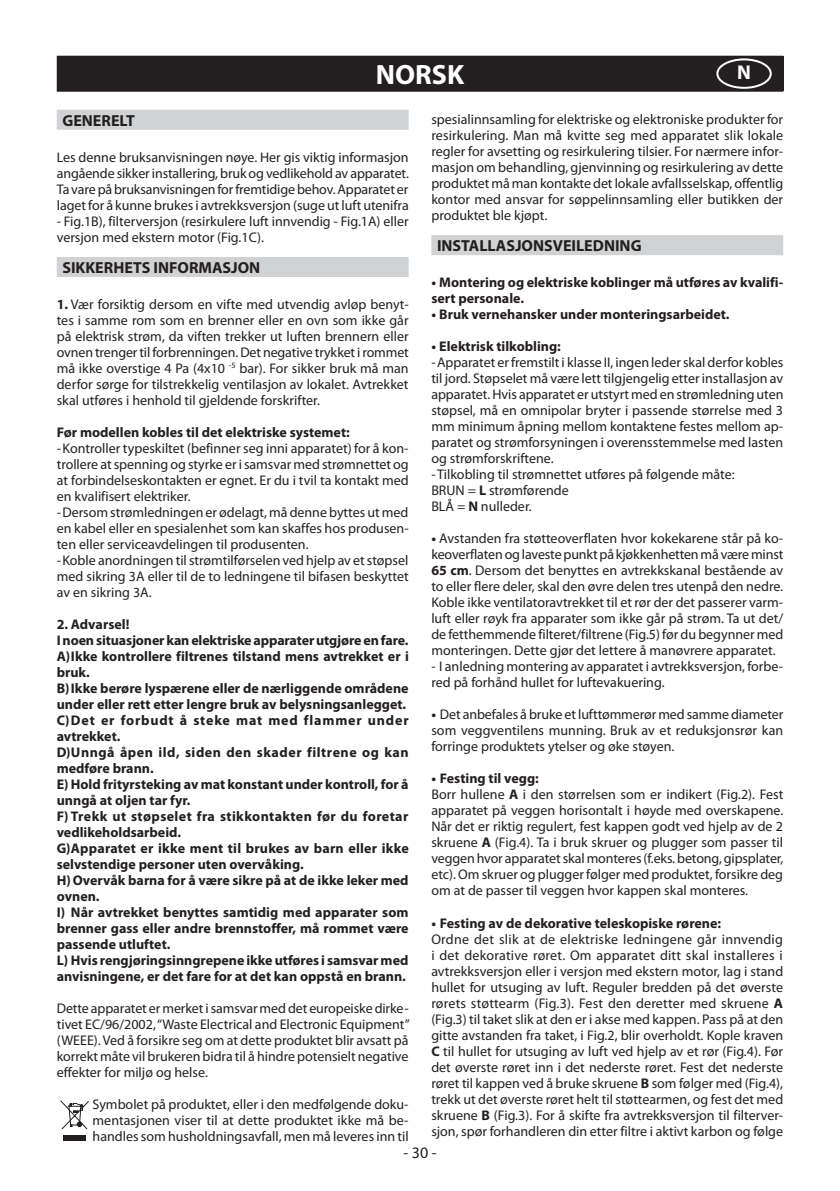
<style>
.page{position:relative;width:840px;height:1191px;background:#fff}
.page>*{position:absolute;margin:0;border:0;box-sizing:border-box;transform-origin:0 0}
.t1{font:700 28px "Myriad Pro";color:#fff}
.t2{font:700 20px "Myriad Pro";color:#fff}
.t3{font:700 16px "Myriad Pro";color:#231f20}
.t4{font:16px "Myriad Pro";color:#231f20}
.t5{font:14px/16px "Myriad Pro";color:#231f20;text-align:justify}
.t6{font:700 14px/16px "Myriad Pro";color:#231f20}
.s1{font-weight:700}
</style>
<div class="page">
<div style="left:57px;top:56px;width:725px;height:22px;background:#231f20"></div>
<div style="left:57px;top:78px;width:725px;height:14px;background:#231f20"></div>
<div style="left:716px;top:58px;width:55px;height:31px;border:2px solid #fff;border-radius:50%"></div>
<div style="left:57px;top:110px;width:351px;height:20px;background:#d1d2d4"></div>
<div style="left:57px;top:257px;width:351px;height:20px;background:#d1d2d4"></div>
<div style="left:64px;top:1134px;width:22px;height:6px;background:#231f20"></div>
<svg style="left:60px;top:1100px;width:29px;height:30px"></svg>
<div style="left:431px;top:235px;width:351px;height:20px;background:#d1d2d4"></div>
<h1 class="t1" style="left:375px;top:56px;width:90px">NORSK</h1>
<h2 class="t2" style="left:736px;top:60px;width:15px">N</h2>
<p class="t3" style="left:62px;top:110px;width:74px">GENERELT</p>
<p class="t5" style="left:57px;top:149px;width:353px">Les denne bruksanvisningen nøye. Her gis viktig informasjon angående sikker installering, bruk og vedlikehold av apparatet.<br>Ta vare på bruksanvisningen for fremtidige behov. Apparatet er laget for å kunne brukes i avtrekksversjon (suge ut luft utenifra</p>
<p class="t5" style="left:57px;top:213px;width:353px">- Fig.1B), filterversjon (resirkulere luft innvendig - Fig.1A) eller versjon med ekstern motor (Fig.1C).</p>
<p class="t3" style="left:62px;top:257px;width:199px">SIKKERHETS INFORMASJON</p>
<p class="t5" style="left:57px;top:296px;width:353px"><span class="s1">1.</span> Vær forsiktig dersom en vifte med utvendig avløp benyt&shy;tes i samme rom som en brenner eller en ovn som ikke går på elektrisk strøm, da viften trekker ut luften brennern eller ovnen trenger til forbrenningen. Det negative trykket i rommet må ikke overstige 4 Pa (4x10 <sup>-5</sup> bar). For sikker bruk må man derfor sørge for tilstrekkelig ventilasjon av lokalet. Avtrekket skal utføres i henhold til gjeldende forskrifter.</p>
<p class="t6" style="left:57px;top:424px;width:294px">Før modellen kobles til det elektriske systemet:</p>
<p class="t5" style="left:57px;top:440px;width:353px;text-align:left">-Kontroller typeskiltet (befinner seg inni apparatet) for å kon&shy;trollere at spenning og styrke er i samsvar med strømnettet og at forbindelseskontakten er egnet. Er du i tvil ta kontakt med en kvalifisert elektriker.<br>-Dersom strømledningen er ødelagt, må denne byttes ut med en kabel eller en spesialenhet som kan skaffes hos produsen&shy;ten eller serviceavdelingen til produsenten.<br>-Koble anordningen til strømtilførselen ved hjelp av et støpsel med sikring 3A eller til de to ledningene til bifasen beskyttet av en sikring 3A.</p>
<p class="t6" style="left:57px;top:616px;width:353px">2. Advarsel!<br>I noen situasjoner kan elektriske apparater utgjøre en fare.<br>A)Ikke kontrollere filtrenes tilstand mens avtrekket er i bruk.<br>B) Ikke berøre lyspærene eller de nærliggende områdene under eller rett etter lengre bruk av belysningsanlegget.<br>C)Det er forbudt å steke mat med flammer under avtrekket.<br>D)Unngå åpen ild, siden den skader filtrene og kan medføre brann.<br>E) Hold frityrsteking av mat konstant under kontroll, for å unngå at oljen tar fyr.<br>F) Trekk ut støpselet fra stikkontakten før du foretar vedlikeholdsarbeid.<br>G)Apparatet er ikke ment til brukes av barn eller ikke selvstendige personer uten overvåking.<br>H)Overvåk barna for å være sikre på at de ikke leker med ovnen.<br>I) Når avtrekket benyttes samtidig med apparater som brenner gass eller andre brennstoffer, må rommet være passende utluftet.<br>L) Hvis rengjøringsinngrepene ikke utføres i samsvar med anvisningene, er det fare for at det kan oppstå en brann.</p>
<p class="t5" style="left:57px;top:1000px;width:354px">Dette apparatet er merket i samsvar med det europeiske dirke&shy;tivet EC/96/2002, “Waste Electrical and Electronic Equipment” (WEEE). Ved å forsikre seg om at dette produktet blir avsatt på korrekt måte vil brukeren bidra til å hindre potensielt negative effekter for miljø og helse.</p>
<p class="t5" style="left:92px;top:1096px;width:317px">Symbolet på produktet, eller i den medfølgende doku&shy;mentasjonen viser til at dette produktet ikke må be&shy;handles som husholdningsavfall, men må leveres inn til</p>
<p class="t5" style="left:431px;top:111px;width:353px">spesialinnsamling for elektriske og elektroniske produkter for resirkulering. Man må kvitte seg med apparatet slik lokale regler for avsetting og resirkulering tilsier. For nærmere infor&shy;masjon om behandling, gjenvinning og resirkulering av dette produktet må man kontakte det lokale avfallsselskap, offentlig kontor med ansvar for søppelinnsamling eller butikken der produktet ble kjøpt.</p>
<p class="t3" style="left:437px;top:235px;width:206px">INSTALLASJONSVEILEDNING</p>
<p class="t6" style="left:431px;top:274px;width:353px">• Montering og elektriske koblinger må utføres av kvalifi&shy;sert personale.</p>
<p class="t6" style="left:431px;top:306px;width:299px">• Bruk vernehansker under monteringsarbeidet.</p>
<p class="t6" style="left:431px;top:338px;width:131px">• Elektrisk tilkobling:</p>
<p class="t5" style="left:431px;top:354px;width:353px;text-align:left">-Apparatet er fremstilt i klasse II, ingen leder skal derfor kobles til jord. Støpselet må være lett tilgjengelig etter installasjon av apparatet. Hvis apparatet er utstyrt med en strømledning uten støpsel, må en omnipolar bryter i passende størrelse med 3 mm minimum åpning mellom kontaktene festes mellom ap&shy;paratet og strømforsyningen i overensstemmelse med lasten og strømforskriftene.<br>-Tilkobling til strømnettet utføres på følgende måte:<br>BRUN = <span class="s1">L</span> strømførende<br>BLÅ = <span class="s1">N</span> nulleder.</p>
<p class="t5" style="left:431px;top:530px;width:353px"><span class="s1">•</span> Avstanden fra støtteoverflaten hvor kokekarene står på ko&shy;keoverflaten og laveste punkt på kjøkkenhetten må være minst <span class="s1">65 cm</span>. Dersom det benyttes en avtrekkskanal bestående av to eller flere deler, skal den øvre delen tres utenpå den nedre.<br>Koble ikke ventilatoravtrekket til et rør der det passerer varm&shy;luft eller røyk fra apparater som ikke går på strøm. Ta ut det/ de fetthemmende filteret/filtrene (Fig.5) før du begynner med monteringen. Dette gjør det lettere å manøvrere apparatet.</p>
<p class="t5" style="left:431px;top:658px;width:353px">- I anledning montering av apparatet i avtrekksversjon, forbe&shy;red på forhånd hullet for luftevakuering.</p>
<p class="t5" style="left:431px;top:706px;width:353px"><span class="s1">•</span> Det anbefales å bruke et lufttømmerør med samme diameter som veggventilens munning. Bruk av et reduksjonsrør kan forringe produktets ytelser og øke støyen.</p>
<p class="t5" style="left:431px;top:770px;width:353px;text-align:left"><span class="s1">• Festing til vegg:<br></span>Borr hullene <span class="s1">A</span> i den størrelsen som er indikert (Fig.2). Fest apparatet på veggen horisontalt i høyde med overskapene.<br>Når det er riktig regulert, fest kappen godt ved hjelp av de 2 skruene <span class="s1">A</span> (Fig.4). Ta i bruk skruer og plugger som passer til veggen hvor apparatet skal monteres (f.eks. betong, gipsplater, etc). Om skruer og plugger følger med produktet, forsikre deg om at de passer til veggen hvor kappen skal monteres.</p>
<p class="t6" style="left:431px;top:914px;width:291px">• Festing av de dekorative teleskopiske rørene:</p>
<p class="t5" style="left:431px;top:930px;width:353px">Ordne det slik at de elektriske ledningene går innvendig i det dekorative røret. Om apparatet ditt skal installeres i avtrekksversjon eller i versjon med ekstern motor, lag i stand hullet for utsuging av luft. Reguler bredden på det øverste rørets støttearm (Fig.3). Fest den deretter med skruene <span class="s1">A </span>(Fig.3) til taket slik at den er i akse med kappen. Pass på at den gitte avstanden fra taket, i Fig.2, blir overholdt. Kople kraven <span class="s1">C</span> til hullet for utsuging av luft ved hjelp av et rør (Fig.4). Før det øverste røret inn i det nederste røret. Fest det nederste røret til kappen ved å bruke skruene <span class="s1">B</span> som følger med (Fig.4), trekk ut det øverste røret helt til støttearmen, og fest det med skruene <span class="s1">B</span> (Fig.3). For å skifte fra avtrekksversjon til filterver&shy;sjon, spør forhandleren din etter filtre i aktivt karbon og følge</p>
<p class="t4" style="left:403px;top:1142px;width:35px">- 30 -</p>
</div>
